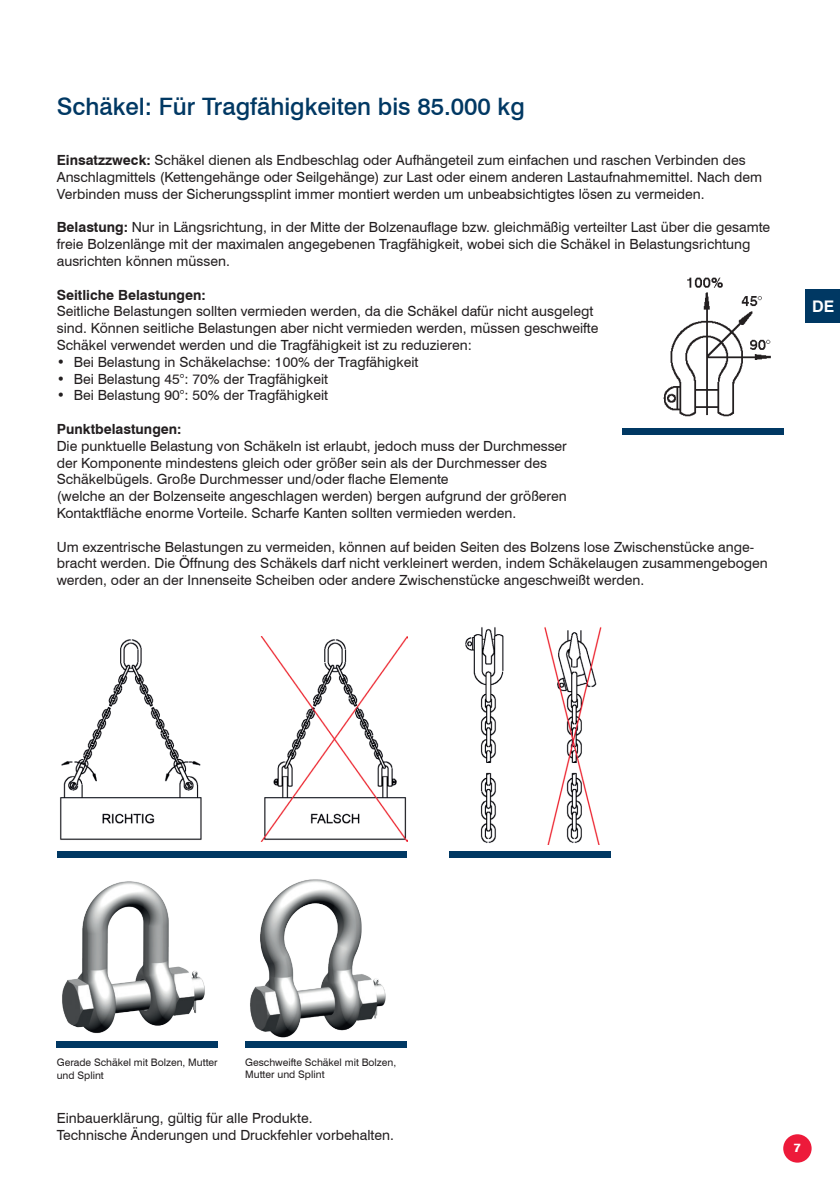
<style>
.page{position:relative;width:840px;height:1191px;background:#fff}
.page>*{position:absolute;margin:0;border:0;box-sizing:border-box;transform-origin:0 0}
.t1{font:500 24px "Swiss 721 BT";color:#003863}
.t2{font:700 16px "Swiss 721 BT";color:#fff}
.t3{font:14px/16.8px "Swiss 721 BT";color:#231f20}
.t4{font:700 14px "Swiss 721 BT";color:#231f20}
.t5{font:800 12px "Swiss 721 BT";color:#fff}
.t6{font:10.4px/12.4px "Swiss 721 BT";color:#231f20}
.s1{font-weight:700}
</style>
<div class="page">
<div style="left:805px;top:289px;width:34px;height:33px;background:#003863"></div>
<div style="left:782px;top:1134px;width:29px;height:28px;background:#ed1a3a;border-radius:50%"></div>
<div style="left:622px;top:428px;width:160px;height:6px;background:#003863"></div>
<img style="left:663px;top:277px;width:108px;height:140px">
<div style="left:449px;top:851px;width:161px;height:6px;background:#003863"></div>
<img style="left:465px;top:627px;width:137px;height:217px">
<div style="left:57px;top:1041px;width:161px;height:6px;background:#003863"></div>
<img style="left:62px;top:881px;width:143px;height:153px">
<div style="left:245px;top:1041px;width:161px;height:6px;background:#003863"></div>
<img style="left:250px;top:879px;width:136px;height:159px">
<img style="left:60px;top:636px;width:347px;height:205px">
<div style="left:57px;top:851px;width:349px;height:6px;background:#003863"></div>
<h1 class="t1" style="left:57px;top:92px;width:469px">Schäkel: Für Tragfähigkeiten bis 85.000 kg</h1>
<p class="t3" style="left:57px;top:152px;width:706px"><span class="s1">Einsatzzweck:</span> Schäkel dienen als Endbeschlag oder Aufhängeteil zum einfachen und raschen Verbinden des<br>Anschlagmittels (Kettengehänge oder Seilgehänge) zur Last oder einem anderen Lastaufnahmemittel. Nach dem<br>Verbinden muss der Sicherungssplint immer montiert werden um unbeabsichtigtes lösen zu vermeiden.</p>
<p class="t3" style="left:57px;top:219px;width:714px"><span class="s1">Belastung:</span> Nur in Längsrichtung, in der Mitte der Bolzenauflage bzw. gleichmäßig verteilter Last über die gesamte freie Bolzenlänge mit der maximalen angegebenen Tragfähigkeit, wobei sich die Schäkel in Belastungsrichtung ausrichten können müssen.</p>
<p class="t4" style="left:57px;top:286px;width:150px">Seitliche Belastungen:</p>
<p class="t3" style="left:57px;top:303px;width:543px">Seitliche Belastungen sollten vermieden werden, da die Schäkel dafür nicht ausgelegt sind. Können seitliche Belastungen aber nicht vermieden werden, müssen geschweifte<br>Schäkel verwendet werden und die Tragfähigkeit ist zu reduzieren:</p>
<p class="t3" style="left:57px;top:353px;width:363px">• Bei Belastung in Schäkelachse: 100% der Tragfähigkeit</p>
<p class="t3" style="left:57px;top:370px;width:273px">• Bei Belastung 45°: 70% der Tragfähigkeit</p>
<p class="t3" style="left:57px;top:387px;width:273px">• Bei Belastung 90°: 50% der Tragfähigkeit</p>
<p class="t4" style="left:57px;top:420px;width:126px">Punktbelastungen:</p>
<p class="t3" style="left:57px;top:437px;width:511px">Die punktuelle Belastung von Schäkeln ist erlaubt, jedoch muss der Durchmesser der Komponente mindestens gleich oder größer sein als der Durchmesser des Schäkelbügels. Große Durchmesser und/oder flache Elemente<br>(welche an der Bolzenseite angeschlagen werden) bergen aufgrund der größeren Kontaktfläche enorme Vorteile. Scharfe Kanten sollten vermieden werden.</p>
<p class="t3" style="left:57px;top:538px;width:712px">Um exzentrische Belastungen zu vermeiden, können auf beiden Seiten des Bolzens lose Zwischenstücke ange&shy;bracht werden. Die Öffnung des Schäkels darf nicht verkleinert werden, indem Schäkelaugen zusammengebogen werden, oder an der Innenseite Scheiben oder andere Zwischenstücke angeschweißt werden.</p>
<p class="t2" style="left:811px;top:296px;width:24px">DE</p>
<p class="t6" style="left:57px;top:1056px;width:162px">Gerade Schäkel mit Bolzen, Mutter und Splint</p>
<p class="t6" style="left:245px;top:1056px;width:152px">Geschweifte Schäkel mit Bolzen,<br>Mutter und Splint</p>
<p class="t3" style="left:57px;top:1109px;width:338px">Einbauerklärung, gültig für alle Produkte.<br>Technische Änderungen und Druckfehler vorbehalten.</p>
<p class="t5" style="left:793px;top:1140px;width:9px">7</p>
</div>
